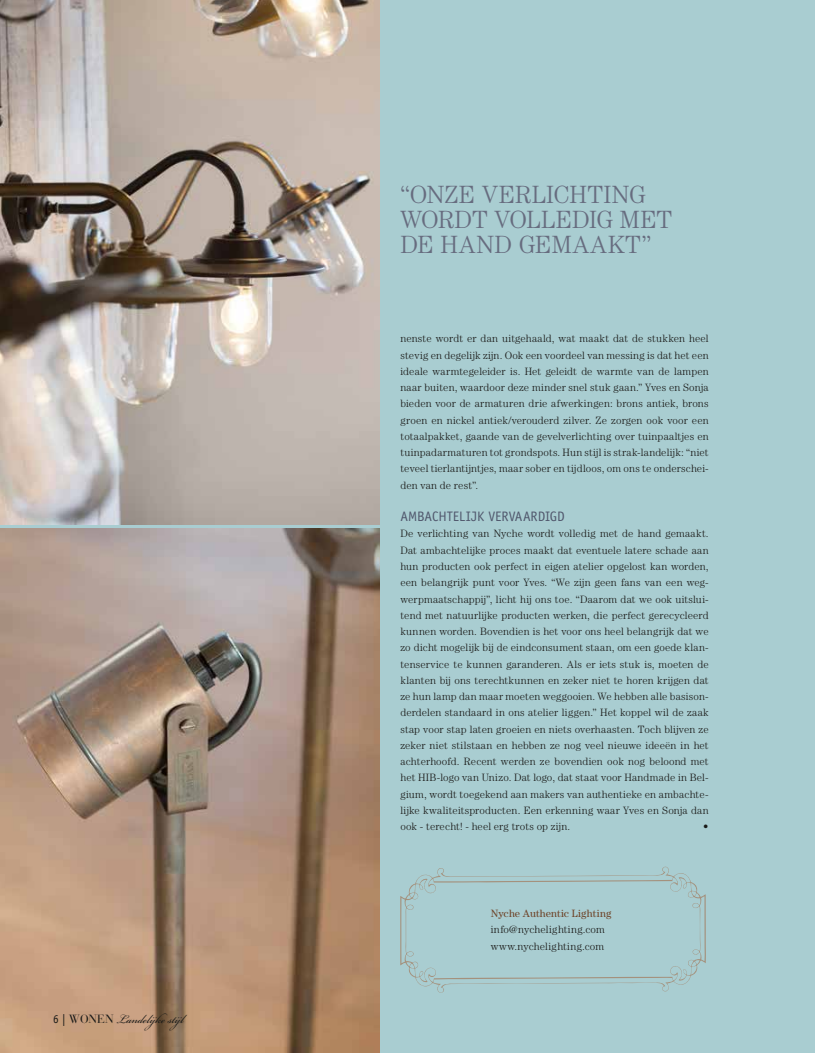
<style>
.page{position:relative;width:815px;height:1053px;background:#fff}
.page>*{position:absolute;margin:0;border:0;box-sizing:border-box;transform-origin:0 0}
.t1{font:300 25px/25px "Century Std";letter-spacing:.005em;color:#676c7f}
.t2{font:18.75px "Bickham Script Pro";color:#1a1a18;scale:.95 1}
.t3{font:13.75px "Officina Sans Std";color:#51586d}
.t4{font:300 10.62px/16.2px "Century Std";letter-spacing:.02em;color:#1a1a18;text-align:justify}
.t5{font:300 10.62px/16.2px "Century Std";letter-spacing:.04em;color:#1a1a18}
.t6{font:10.62px "Century Std";letter-spacing:.01em;color:#6e4429}
.s1{font-family:"Officina Sans Std";font-size:11.88px}
.s2{font-family:"Bauer Bodoni";font-size:11.88px}
</style>
<div class="page">
<div style="left:0;top:0;width:815px;height:1052px;background:#a9cdd1"></div>
<img style="left:0;top:528px;width:379px;height:524px">
<img style="left:0;top:0;width:379px;height:524px">
<svg style="left:400px;top:866px;width:306px;height:127px"></svg>
<h2 class="t2" style="left:53px;top:1005px;width:146px"><span class="s1">6 |</span> <span class="s2">WONEN</span> Landelijke stijl</h2>
<h1 class="t1" style="left:400px;top:182px;width:267px;text-indent:229px">g wordt volledig met de hand</h1>
<h1 class="t1" style="left:400px;top:182px;width:185px">“onze verlichtin</h1>
<h1 class="t1" style="left:519px;top:232px;width:134px">gemaakt ”</h1>
<p class="t4" style="left:400px;top:330px;width:310px">nenste wordt er dan uitgehaald, wat maakt dat de stukken heel stevig en degelijk zijn. Ook een voordeel van messing is dat het een ideale warmtegeleider is. Het geleidt de warmte van de lampen naar buiten, waardoor deze minder snel stuk gaan.” Yves en Sonja bieden voor de armaturen drie afwerkingen: brons antiek, brons groen en nickel antiek/verouderd zilver. Ze zorgen ook voor een totaalpakket, gaande van de gevelverlichting over tuinpaaltjes en tuinpadarmaturen tot grondspots. Hun stijl is strak-landelijk: “niet teveel tierlantijntjes, maar sober en tijdloos, om ons te onderschei&shy;den van de rest”.</p>
<p class="t3" style="left:400px;top:508px;width:164px">AMBACHTELIJK VERVAARDIGD</p>
<p class="t4" style="left:400px;top:525px;width:310px">De verlichting van Nyche wordt volledig met de hand gemaakt.<br>Dat ambachtelijke proces maakt dat eventuele latere schade aan hun producten ook perfect in eigen atelier opgelost kan worden, een belangrijk punt voor Yves. “We zijn geen fans van een weg&shy;werpmaatschappij”, licht hij ons toe. “Daarom dat we ook uitslui&shy;tend met natuurlijke producten werken, die perfect gerecycleerd kunnen worden. Bovendien is het voor ons heel belangrijk dat we zo dicht mogelijk bij de eindconsument staan, om een goede klan&shy;tenservice te kunnen garanderen. Als er iets stuk is, moeten de klanten bij ons terechtkunnen en zeker niet te horen krijgen dat ze hun lamp dan maar moeten weggooien. We hebben alle basison&shy;derdelen standaard in ons atelier liggen.” Het koppel wil de zaak stap voor stap laten groeien en niets overhaasten. Toch blijven ze zeker niet stilstaan en hebben ze nog veel nieuwe ideeën in het achterhoofd. Recent werden ze bovendien ook nog beloond met het HIB-logo van Unizo. Dat logo, dat staat voor Handmade in Bel&shy;gium, wordt toegekend aan makers van authentieke en ambachte&shy;lijke kwaliteitsproducten. Een erkenning waar Yves en Sonja dan ook - terecht! - heel erg trots op zijn.</p>
<p class="t4" style="left:703px;top:818px;width:7px">•</p>
<p class="t6" style="left:491px;top:907px;width:122px">Nyche Authentic Lighting</p>
<p class="t5" style="left:491px;top:921px;width:115px">info@nychelighting.com www.nychelighting.com</p>
</div>
